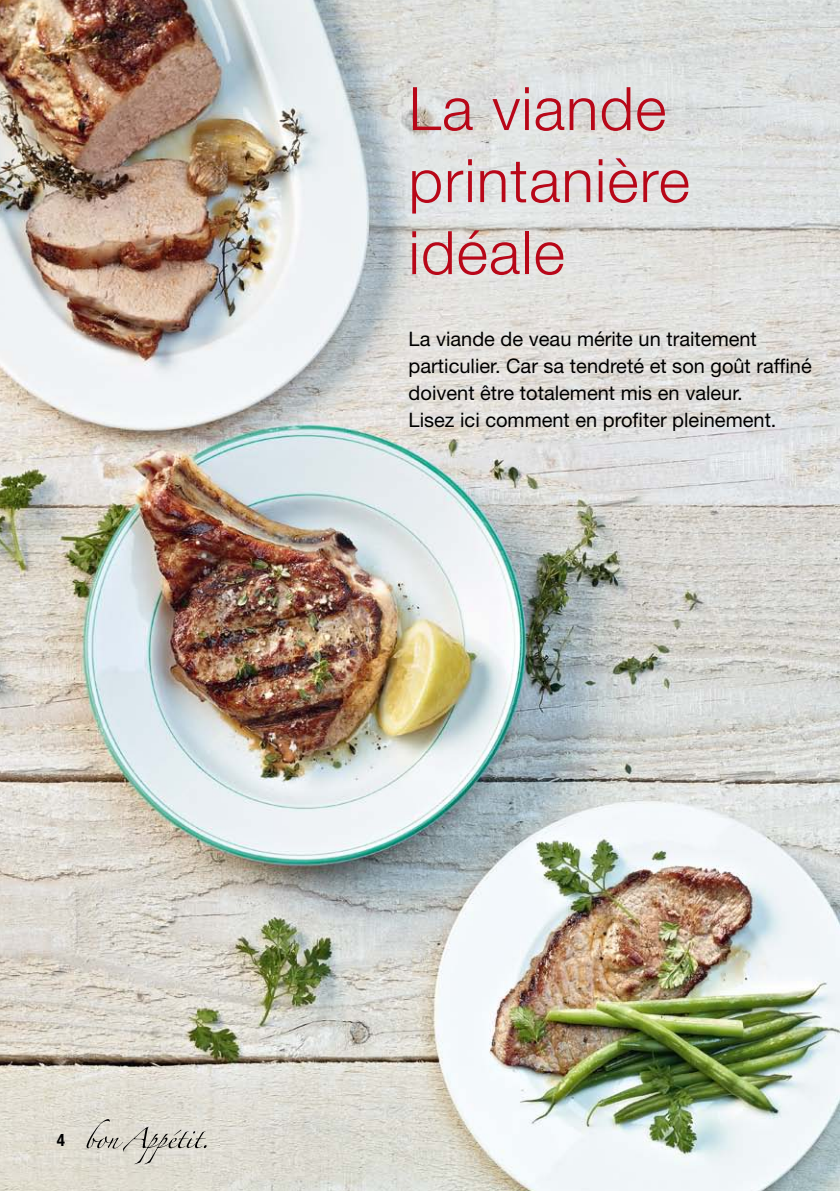
<style>
.page{position:relative;width:840px;height:1191px;background:#fff}
.page>*{position:absolute;margin:0;border:0;box-sizing:border-box;transform-origin:0 0}
.t1{font:300 60px/72px "Helvetica Neue LT Std";letter-spacing:.02em;color:#b80718}
.t2{font:20px/27px "Helvetica Neue LT Std";color:#000}
.t3{font:700 condensed 17px "Helvetica Neue LT Std";color:#000}
</style>
<div class="page">
<img style="left:0;top:0;width:839px;height:1191px">
<svg style="left:86px;top:1119px;width:120px;height:45px;background:#ccc9c0"></svg>
<p class="t3" style="left:57px;top:1130px;width:10px">4</p>
<h1 class="t1" style="left:408px;top:71px;width:282px">La viande printanière idéale</h1>
<p class="t2" style="left:408px;top:325px;width:404px">La viande de veau mérite un traitement particulier. Car sa tendreté et son goût raffiné doivent être totalement mis en valeur.<br>Lisez ici comment en profiter pleinement.</p>
</div>
